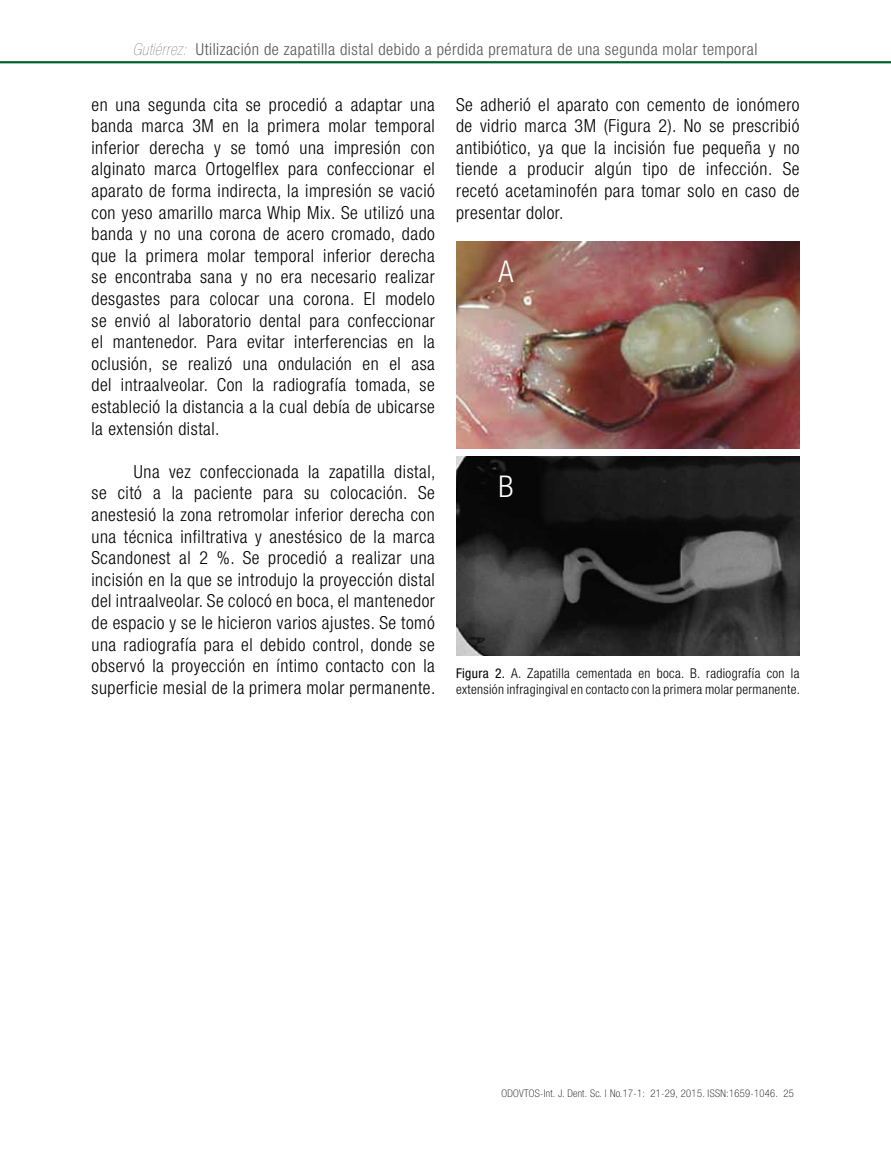
<style>
.page{position:relative;width:891px;height:1161px;background:#fff}
.page>*{position:absolute;margin:0;border:0;box-sizing:border-box;transform-origin:0 0}
.t1{font:300 condensed 30px "Helvetica Neue LT Std";color:#fff}
.t2{font:300 condensed 18px/21.6px "Helvetica Neue LT Std";letter-spacing:.03em;color:#000;text-align:justify}
.t3{font:300 condensed 16.5px "Helvetica Neue LT Std";letter-spacing:.03em;color:#575756}
.t4{font:300 condensed 13.5px/16.2px "Helvetica Neue LT Std";letter-spacing:.025em;color:#000}
.t5{font:100 condensed 10.5px "Helvetica Neue LT Std";letter-spacing:.03em;color:#000}
.s1{font-weight:200;font-style:italic}
.s2{font-weight:400}
</style>
<div class="page">
<svg style="left:0;top:61px;width:891px;height:2px;background:#116a36"></svg>
<img style="left:456px;top:456px;width:344px;height:200px">
<img style="left:456px;top:241px;width:344px;height:207px">
<p class="t3" style="left:133px;top:40px;width:626px"><span class="s1">Gutiérrez:</span> Utilización de zapatilla distal debido a pérdida prematura de una segunda molar temporal</p>
<p class="t2" style="left:91px;top:93px;width:345px">en una segunda cita se procedió a adaptar una banda marca 3M en la primera molar temporal inferior derecha y se tomó una impresión con alginato marca Ortogelflex para confeccionar el aparato de forma indirecta, la impresión se vació con yeso amarillo marca Whip Mix. Se utilizó una banda y no una corona de acero cromado, dado que la primera molar temporal inferior derecha se encontraba sana y no era necesario realizar desgastes para colocar una corona. El modelo se envió al laboratorio dental para confeccionar el mantenedor. Para evitar interferencias en la oclusión, se realizó una ondulación en el asa del intraalveolar. Con la radiografía tomada, se estableció la distancia a la cual debía de ubicarse la extensión distal.</p>
<p class="t2" style="left:91px;top:461px;width:346px;text-indent:43px">Una vez confeccionada la zapatilla distal, se citó a la paciente para su colocación. Se anestesió la zona retromolar inferior derecha con una técnica infiltrativa y anestésico de la marca Scandonest al 2 %. Se procedió a realizar una incisión en la que se introdujo la proyección distal del intraalveolar. Se colocó en boca, el mantenedor de espacio y se le hicieron varios ajustes. Se tomó una radiografía para el debido control, donde se observó la proyección en íntimo contacto con la superficie mesial de la primera molar permanente.</p>
<p class="t2" style="left:456px;top:93px;width:345px">Se adherió el aparato con cemento de ionómero de vidrio marca 3M (Figura 2). No se prescribió antibiótico, ya que la incisión fue pequeña y no tiende a producir algún tipo de infección. Se recetó acetaminofén para tomar solo en caso de presentar dolor.</p>
<h1 class="t1" style="left:499px;top:254px;width:16px">A</h1>
<h1 class="t1" style="left:499px;top:469px;width:16px">B</h1>
<p class="t4" style="left:456px;top:665px;width:345px"><span class="s2">Figura 2.</span> A. Zapatilla cementada en boca. B. radiografía con la extensión infragingival en contacto con la primera molar permanente.</p>
<p class="t5" style="left:502px;top:1088px;width:294px">ODOVTOS-Int. J. Dent. Sc. | No.17-1: 21-29, 2015. ISSN:1659-1046. 25</p>
</div>
